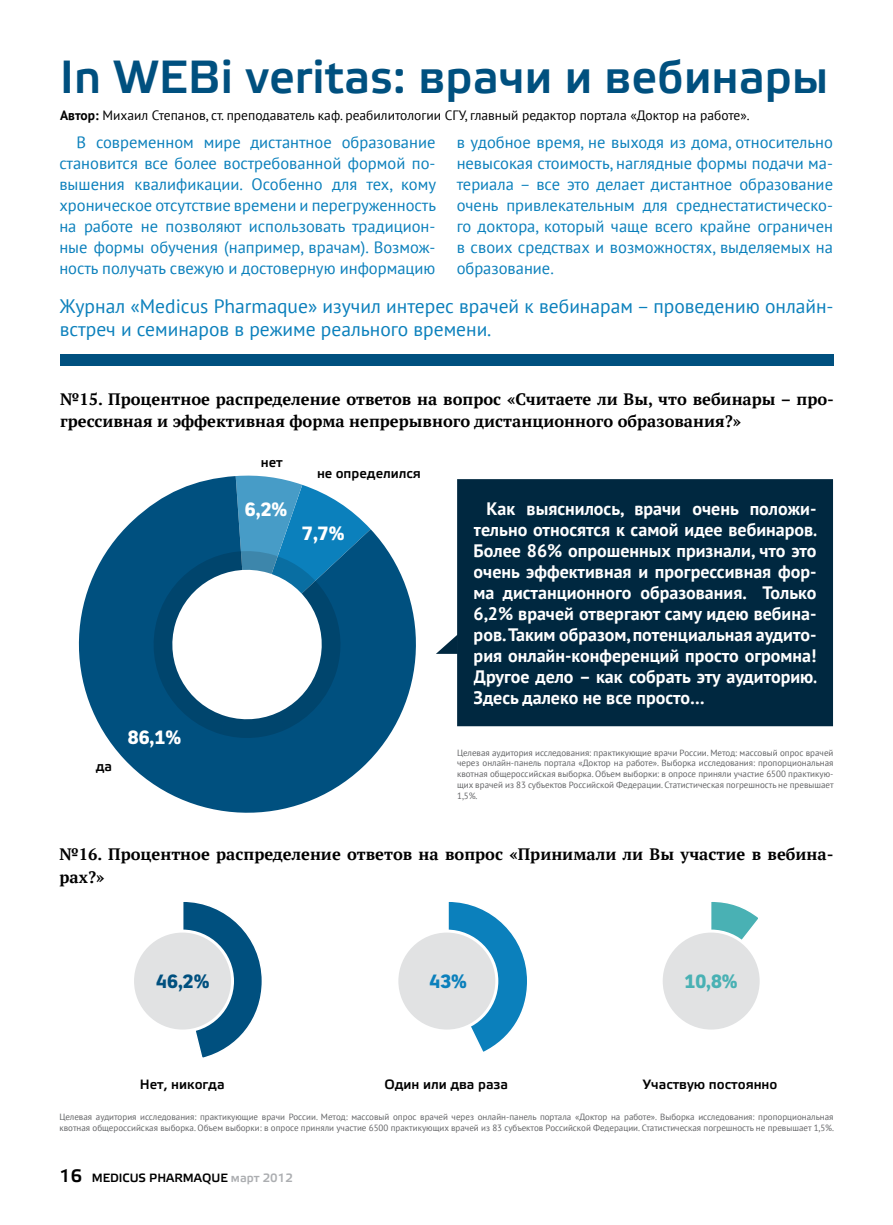
<style>
.page{position:relative;width:893px;height:1225px;background:#fff}
.page>*{position:absolute;margin:0;border:0;box-sizing:border-box;transform-origin:0 0}
.t1{font:700 46.5px "Elektra Light Pro";color:#00507f}
.t2{font:800 21px "Republic";color:#fff}
.t3{font:800 21px "Republic";color:#00507f}
.t4{font:800 21px "Republic";color:#49b1b4}
.t5{font:800 21px "Republic";color:#0b80bc}
.t6{font:19.5px/22.5px "PT Sans";color:#0b80bc}
.t7{font:700 18px/21px "PT Sans";color:#fff;text-align:justify}
.t8{font:16.5px/21px "PT Sans";color:#0b80bc;text-align:justify}
.t9{font:700 16.5px/22.5px "PT Serif";color:#000}
.t10{font:13.5px "PT Sans";color:#000}
.t11{font:700 13.5px "Elektra Light Pro";color:#000}
.t12{font:700 12px "Elektra Light Pro";color:#000}
.t13{font:9px/10.8px "PT Sans";color:#636466;text-align:justify}
.s1{font-weight:700}
.s2{font-size:18px}
.s3{color:#acaeb1}
</style>
<div class="page">
<div style="left:60px;top:354px;width:774px;height:12px;background:#00507f"></div>
<svg style="left:78px;top:512px;width:338px;height:301px;fill:#00507f"></svg>
<svg style="left:143px;top:475px;width:228px;height:266px"></svg>
<div style="left:465px;top:487px;width:360px;height:231px;background:#002840"></div>
<div style="left:457px;top:479px;width:376px;height:247px;border:16px solid #002840"></div>
<svg style="left:436px;top:634px;width:22px;height:20px"></svg>
<svg style="left:183px;top:902px;width:79px;height:156px"></svg>
<svg style="left:448px;top:902px;width:79px;height:150px"></svg>
<svg style="left:711px;top:902px;width:47px;height:38px"></svg>
<div style="left:133px;top:931px;width:99px;height:100px;background:#e1e2e3;border-radius:50%"></div>
<div style="left:131px;top:929px;width:103px;height:103px;border:3px solid #fff;border-radius:50%"></div>
<div style="left:397px;top:931px;width:100px;height:100px;background:#e1e2e3;border-radius:50%"></div>
<div style="left:395px;top:929px;width:103px;height:103px;border:3px solid #fff;border-radius:50%"></div>
<div style="left:661px;top:931px;width:100px;height:100px;background:#e1e2e3;border-radius:50%"></div>
<div style="left:660px;top:929px;width:103px;height:103px;border:3px solid #fff;border-radius:50%"></div>
<h1 class="t1" style="left:60px;top:52px;width:770px">IN WEBI VERITAS: ВРАЧИ И ВЕБИНАРЫ</h1>
<p class="t8" style="left:59px;top:131px;width:378px;text-indent:17px">В современном мире дистантное образование становится все более востребованной формой по&shy;вышения квалификации. Особенно для тех, кому хроническое отсутствие времени и перегруженность на работе не позволяют использовать традицион&shy;ные формы обучения (например, врачам). Возмож&shy;ность получать свежую и достоверную информацию</p>
<h3 class="t6" style="left:60px;top:295px;width:775px">Журнал «Medicus Pharmaque» изучил интерес врачей к вебинарам – проведению онлайн&shy;встреч и семинаров в режиме реального времени.</h3>
<h3 class="t10" style="left:60px;top:107px;width:691px"><span class="s1">Автор:</span> Михаил Степанов, ст. преподаватель каф. реабилитологии СГУ, главный редактор портала «Доктор на работе».</h3>
<p class="t8" style="left:457px;top:131px;width:378px">в удобное время, не выходя из дома, относительно невысокая стоимость, наглядные формы подачи ма&shy;териала – все это делает дистантное образование очень привлекательным для среднестатистическо&shy;го доктора, который чаще всего крайне ограничен в своих средствах и возможностях, выделяемых на образование.</p>
<h3 class="t9" style="left:60px;top:387px;width:775px">№15. Процентное распределение ответов на вопрос «Считаете ли Вы, что вебинары – про&shy;грессивная и эффективная форма непрерывного дистанционного образования?»</h3>
<h3 class="t11" style="left:261px;top:454px;width:23px">НЕТ</h3>
<h3 class="t11" style="left:317px;top:466px;width:105px">НЕ ОПРЕДЕЛИЛСЯ</h3>
<h3 class="t11" style="left:96px;top:759px;width:18px">ДА</h3>
<h2 class="t2" style="left:128px;top:723px;width:55px">86,1%</h2>
<h2 class="t2" style="left:245px;top:495px;width:44px">6,2%</h2>
<p class="t7" style="left:474px;top:498px;width:346px;text-indent:13px">Как выяснилось, врачи очень положи&shy;тельно относятся к самой идее вебинаров.<br>Более 86% опрошенных признали, что это очень эффективная и прогрессивная фор&shy;ма дистанционного образования. Только 6,2% врачей отвергают саму идею вебина&shy;ров. Таким образом, потенциальная аудито&shy;рия онлайн-конференций просто огромна!<br>Другое дело – как собрать эту аудиторию.<br>Здесь далеко не все просто…</p>
<h2 class="t2" style="left:302px;top:519px;width:44px">7,7%</h2>
<p class="t13" style="left:457px;top:746px;width:378px">Целевая аудитория исследования: практикующие врачи России. Метод: массовый опрос врачей через онлайн-панель портала «Доктор на работе». Выборка исследования: пропорциональная квотная общероссийская выборка. Объем выборки: в опросе приняли участие 6500 практикую&shy;щих врачей из 83 субъектов Российской Федерации. Статистическая погрешность не превышает 1,5%.</p>
<h3 class="t9" style="left:60px;top:842px;width:775px">№16. Процентное распределение ответов на вопрос «Принимали ли Вы участие в вебина&shy;рах?»</h3>
<h2 class="t3" style="left:156px;top:967px;width:55px">46,2%</h2>
<h2 class="t5" style="left:429px;top:967px;width:39px">43%</h2>
<h2 class="t4" style="left:684px;top:967px;width:55px">10,8%</h2>
<h3 class="t11" style="left:140px;top:1077px;width:86px">НЕТ, НИКОГДА</h3>
<h3 class="t11" style="left:384px;top:1077px;width:125px">ОДИН ИЛИ ДВА РАЗА</h3>
<h3 class="t11" style="left:643px;top:1077px;width:136px">УЧАСТВУЮ ПОСТОЯННО</h3>
<p class="t13" style="left:60px;top:1111px;width:776px">Целевая аудитория исследования: практикующие врачи России. Метод: массовый опрос врачей через онлайн-панель портала «Доктор на работе». Выборка исследования: пропорциональная квотная общероссийская выборка. Объем выборки: в опросе приняли участие 6500 практикующих врачей из 83 субъектов Российской Федерации. Статистическая погрешность не превышает 1,5%.</p>
<h3 class="t12" style="left:60px;top:1171px;width:235px"><span class="s2">16</span> MEDICUS PHARMAQUE <span class="s3">МАРТ 2012</span></h3>
</div>
